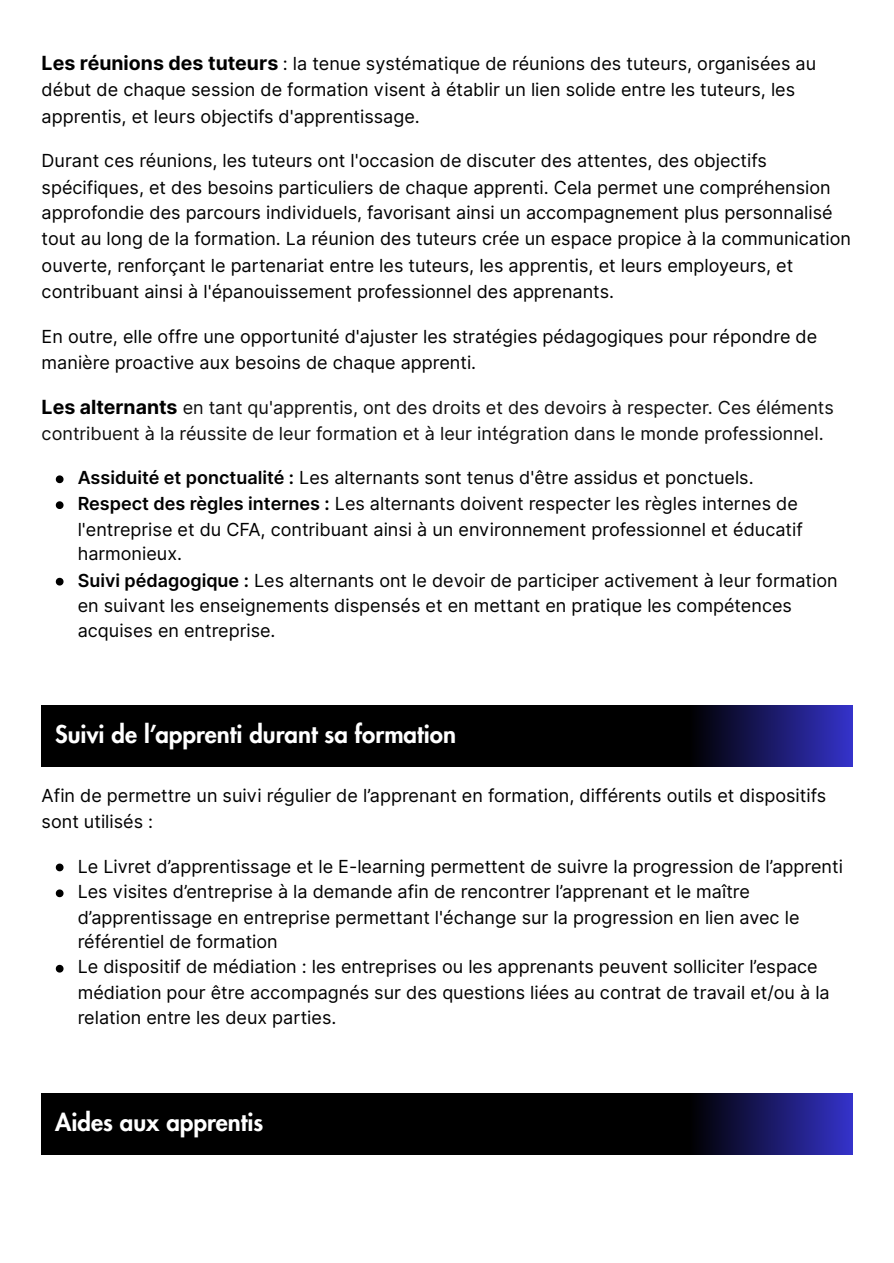
<style>
.page{position:relative;width:894px;height:1263px;background:#fff}
.page>*{position:absolute;margin:0;border:0;box-sizing:border-box;transform-origin:0 0}
.t1{font:800 24px "Futura LT Pro";color:#fff}
.t2{font:18px/26.4px "Inter";color:#000}
.t3{font:18px/25.8px "Inter";color:#0d0d0d}
.s1{font-weight:700;font-size:19.5px}
.s2{font-weight:700;font-size:19.5px;color:#000}
.s3{font-weight:600}
</style>
<div class="page">
<svg style="left:56px;top:475px;width:7px;height:8px"></svg>
<svg style="left:56px;top:501px;width:7px;height:8px"></svg>
<svg style="left:56px;top:578px;width:7px;height:7px"></svg>
<div style="left:42px;top:705px;width:646px;height:61px;background:#000"></div>
<div style="left:688px;top:705px;width:164px;height:61px;background:linear-gradient(to right,#000,#3432c9)"></div>
<svg style="left:56px;top:864px;width:7px;height:7px"></svg>
<svg style="left:56px;top:889px;width:7px;height:8px"></svg>
<svg style="left:56px;top:965px;width:7px;height:7px"></svg>
<div style="left:42px;top:1094px;width:646px;height:60px;background:#000"></div>
<div style="left:688px;top:1094px;width:164px;height:60px;background:linear-gradient(to right,#000,#3432c9)"></div>
<h1 class="t2" style="left:42px;top:50px;width:775px"><span class="s1">Les réunions des tuteurs</span> : la tenue systématique de réunions des tuteurs, organisées au début de chaque session de formation visent à établir un lien solide entre les tuteurs, les apprentis, et leurs objectifs d'apprentissage.</h1>
<p class="t2" style="left:42px;top:147px;width:810px">Durant ces réunions, les tuteurs ont l'occasion de discuter des attentes, des objectifs spécifiques, et des besoins particuliers de chaque apprenti. Cela permet une compréhension approfondie des parcours individuels, favorisant ainsi un accompagnement plus personnalisé tout au long de la formation. La réunion des tuteurs crée un espace propice à la communication ouverte, renforçant le partenariat entre les tuteurs, les apprentis, et leurs employeurs, et contribuant ainsi à l'épanouissement professionnel des apprenants.</p>
<p class="t2" style="left:42px;top:324px;width:776px;line-height:25.8px">En outre, elle offre une opportunité d'ajuster les stratégies pédagogiques pour répondre de manière proactive aux besoins de chaque apprenti.</p>
<h1 class="t3" style="left:42px;top:395px;width:793px"><span class="s2">Les alternants</span> en tant qu'apprentis, ont des droits et des devoirs à respecter. Ces éléments contribuent à la réussite de leur formation et à leur intégration dans le monde professionnel.</h1>
<p class="t2" style="left:78px;top:464px;width:677px"><span class="s3">Assiduité et ponctualité :</span> Les alternants sont tenus d'être assidus et ponctuels.</p>
<p class="t2" style="left:78px;top:490px;width:726px;line-height:25.3px"><span class="s3">Respect des règles internes :</span> Les alternants doivent respecter les règles internes de l'entreprise et du CFA, contribuant ainsi à un environnement professionnel et éducatif harmonieux.</p>
<p class="t2" style="left:78px;top:568px;width:761px;line-height:24.8px"><span class="s3">Suivi pédagogique :</span> Les alternants ont le devoir de participer activement à leur formation en suivant les enseignements dispensés et en mettant en pratique les compétences acquises en entreprise.</p>
<p class="t1" style="left:55px;top:723px;width:402px">Suivi de l’apprenti durant sa formation</p>
<p class="t2" style="left:42px;top:783px;width:785px;line-height:25.8px">Afin de permettre un suivi régulier de l’apprenant en formation, différents outils et dispositifs sont utilisés :</p>
<p class="t2" style="left:78px;top:853px;width:766px">Le Livret d’apprentissage et le E-learning permettent de suivre la progression de l’apprenti</p>
<p class="t2" style="left:78px;top:879px;width:723px;line-height:25.3px">Les visites d’entreprise à la demande afin de rencontrer l’apprenant et le maître d’apprentissage en entreprise permettant l'échange sur la progression en lien avec le référentiel de formation</p>
<p class="t2" style="left:78px;top:954px;width:753px;line-height:25.3px">Le dispositif de médiation : les entreprises ou les apprenants peuvent solliciter l’espace médiation pour être accompagnés sur des questions liées au contrat de travail et/ou à la relation entre les deux parties.</p>
<p class="t1" style="left:55px;top:1111px;width:209px">Aides aux apprentis</p>
</div>
